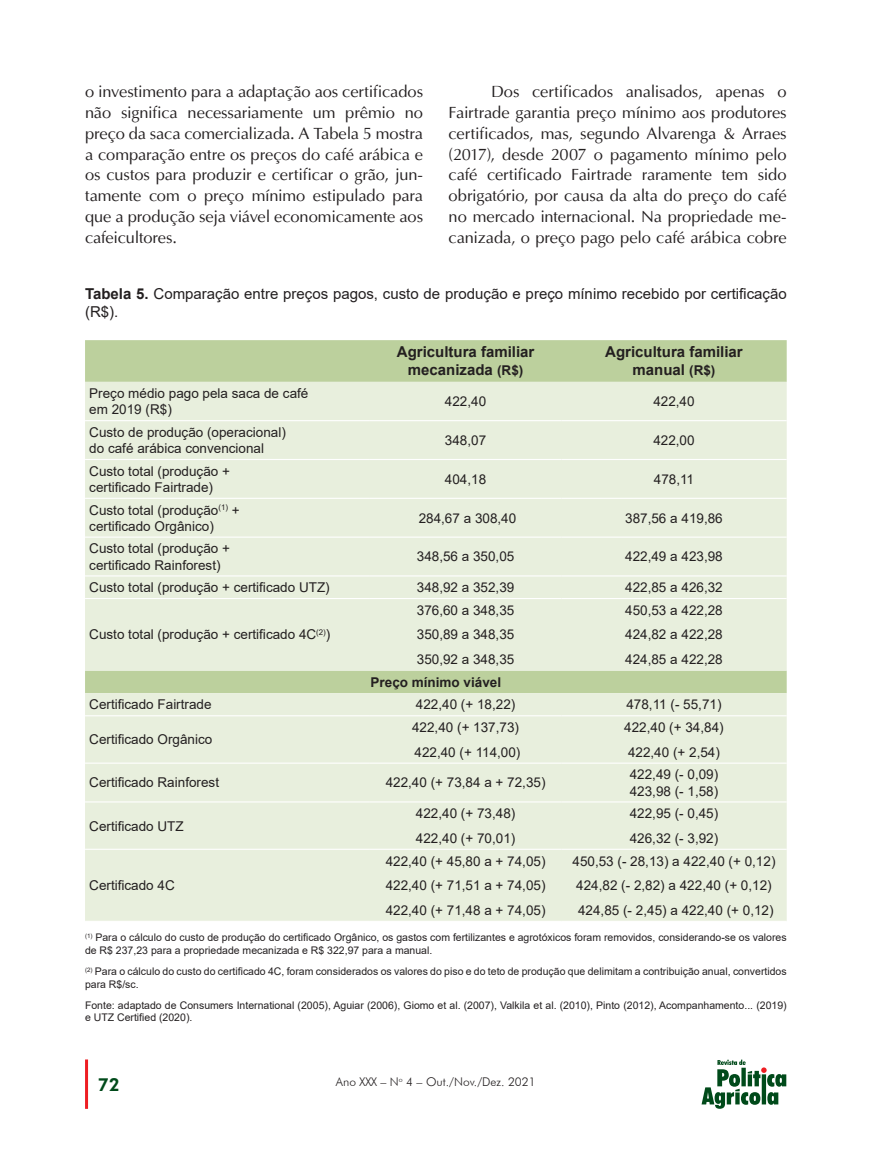
<style>
.page{position:relative;width:893px;height:1149px;background:#fff}
.page>*{position:absolute;margin:0;border:0;box-sizing:border-box;transform-origin:0 0}
.t1{font:800 18px "Futura BT";color:#004a1a}
.MIOLO{font:16.5px/20.7px "Ottawa Plain";letter-spacing:-.01em;color:#231f20;text-align:justify}
.tabela-titulo{font:15px/18px "Arial";color:#231f20}
.tabela-cabecalho{font:700 15px/18px "Arial";color:#231f20;text-align:center}
.tabela-corpo{font:13.5px/16.2px "Arial";color:#231f20}
.tabela-cabecalho-2{font:700 13.5px "Arial";color:#231f20}
.t2{font:300 12px "Futura BT";color:#231f20}
.tabela-legenda{font:10.5px/12.6px "Arial";color:#231f20}
.tabela-legenda-prime{font:10.5px/12.6px "Arial";color:#231f20}
.s1{font-weight:700}
.s2{font-size:13.5px}
</style>
<div class="page">
<hr style="left:85px;top:1059px;width:3px;height:49px;background:#ee1d23">
<svg style="left:702px;top:1059px;width:84px;height:49px"></svg>
<div style="left:85px;top:340px;width:702px;height:42px;background:#bcd09d"></div>
<div style="left:85px;top:382px;width:702px;height:538px;background:#e8efdd"></div>
<hr style="left:85px;top:420px;width:285px;height:1px;background:#fff">
<hr style="left:370px;top:420px;width:191px;height:1px;background:#fff">
<hr style="left:561px;top:420px;width:226px;height:1px;background:#fff">
<hr style="left:85px;top:459px;width:285px;height:1px;background:#fff">
<hr style="left:370px;top:459px;width:191px;height:1px;background:#fff">
<hr style="left:561px;top:459px;width:226px;height:1px;background:#fff">
<hr style="left:85px;top:497px;width:285px;height:1px;background:#fff">
<hr style="left:370px;top:497px;width:191px;height:1px;background:#fff">
<hr style="left:561px;top:497px;width:226px;height:1px;background:#fff">
<hr style="left:85px;top:536px;width:285px;height:1px;background:#fff">
<hr style="left:370px;top:536px;width:191px;height:1px;background:#fff">
<hr style="left:561px;top:536px;width:226px;height:1px;background:#fff">
<hr style="left:85px;top:575px;width:285px;height:1px;background:#fff">
<hr style="left:370px;top:575px;width:191px;height:1px;background:#fff">
<hr style="left:561px;top:575px;width:226px;height:1px;background:#fff">
<hr style="left:85px;top:597px;width:285px;height:2px;background:#fff">
<hr style="left:370px;top:597px;width:191px;height:2px;background:#fff">
<hr style="left:561px;top:597px;width:226px;height:2px;background:#fff">
<hr style="left:85px;top:715px;width:285px;height:1px;background:#fff">
<hr style="left:370px;top:715px;width:191px;height:1px;background:#fff">
<hr style="left:561px;top:715px;width:226px;height:1px;background:#fff">
<hr style="left:85px;top:762px;width:285px;height:1px;background:#fff">
<hr style="left:370px;top:762px;width:191px;height:1px;background:#fff">
<hr style="left:561px;top:762px;width:226px;height:1px;background:#fff">
<hr style="left:85px;top:801px;width:285px;height:1px;background:#fff">
<hr style="left:370px;top:801px;width:191px;height:1px;background:#fff">
<hr style="left:561px;top:801px;width:226px;height:1px;background:#fff">
<hr style="left:85px;top:848px;width:285px;height:1px;background:#fff">
<hr style="left:370px;top:848px;width:191px;height:1px;background:#fff">
<hr style="left:561px;top:848px;width:226px;height:1px;background:#fff">
<p class="MIOLO" style="left:85px;top:82px;width:340px">o investimento para a adaptação aos certificados não significa necessariamente um prêmio no preço da saca comercializada. A Tabela 5 mostra a comparação entre os preços do café arábica e os custos para produzir e certificar o grão, jun&shy;tamente com o preço mínimo estipulado para que a produção seja viável economicamente aos cafeicultores.</p>
<p class="MIOLO" style="left:449px;top:82px;width:340px;text-indent:43px">Dos certificados analisados, apenas o Fairtrade garantia preço mínimo aos produtores certificados, mas, segundo Alvarenga &amp; Arraes (2017), desde 2007 o pagamento mínimo pelo café certificado Fairtrade raramente tem sido obrigatório, por causa da alta do preço do café no mercado internacional. Na propriedade me&shy;canizada, o preço pago pelo café arábica cobre</p>
<p class="tabela-titulo" style="left:85px;top:284px;width:703px"><span class="s1">Tabela 5.</span> Comparação entre preços pagos, custo de produção e preço mínimo recebido por certificação (R$).</p>
<p class="tabela-cabecalho" style="left:397px;top:343px;width:139px">Agricultura familiar mecanizada <span class="s2">(R$)</span></p>
<p class="tabela-cabecalho" style="left:605px;top:343px;width:139px">Agricultura familiar manual <span class="s2">(R$)</span></p>
<p class="tabela-corpo" style="left:89px;top:385px;width:221px">Preço médio pago pela saca de café em 2019 (R$)</p>
<p class="tabela-corpo" style="left:445px;top:393px;width:43px">422,40</p>
<p class="tabela-corpo" style="left:653px;top:393px;width:43px">422,40</p>
<p class="tabela-corpo" style="left:89px;top:424px;width:198px">Custo de produção (operacional) do café arábica convencional</p>
<p class="tabela-corpo" style="left:445px;top:432px;width:43px">348,07</p>
<p class="tabela-corpo" style="left:653px;top:432px;width:43px">422,00</p>
<p class="tabela-corpo" style="left:89px;top:462px;width:142px">Custo total (produção + certificado Fairtrade)</p>
<p class="tabela-corpo" style="left:445px;top:470px;width:43px">404,18</p>
<p class="tabela-corpo" style="left:654px;top:470px;width:42px">478,11</p>
<p class="tabela-corpo" style="left:89px;top:501px;width:152px">Custo total (produção<sup>(1)</sup> + certificado Orgânico)</p>
<p class="tabela-corpo" style="left:419px;top:509px;width:99px">284,67 a 308,40</p>
<p class="tabela-corpo" style="left:625px;top:509px;width:99px">387,56 a 419,86</p>
<p class="tabela-corpo" style="left:89px;top:540px;width:142px">Custo total (produção + certificado Rainforest)</p>
<p class="tabela-corpo" style="left:417px;top:548px;width:99px">348,56 a 350,05</p>
<p class="tabela-corpo" style="left:625px;top:548px;width:99px">422,49 a 423,98</p>
<p class="tabela-corpo" style="left:89px;top:579px;width:242px">Custo total (produção + certificado UTZ)</p>
<p class="tabela-corpo" style="left:417px;top:579px;width:99px">348,92 a 352,39</p>
<p class="tabela-corpo" style="left:625px;top:579px;width:99px">422,85 a 426,32</p>
<p class="tabela-corpo" style="left:89px;top:626px;width:243px">Custo total (produção + certificado 4C<sup>(2)</sup>)</p>
<p class="tabela-corpo" style="left:417px;top:601px;width:99px">376,60 a 348,35</p>
<p class="tabela-corpo" style="left:417px;top:626px;width:99px">350,89 a 348,35</p>
<p class="tabela-corpo" style="left:417px;top:651px;width:99px">350,92 a 348,35</p>
<p class="tabela-corpo" style="left:625px;top:601px;width:99px">450,53 a 422,28</p>
<p class="tabela-corpo" style="left:625px;top:626px;width:99px">424,82 a 422,28</p>
<p class="tabela-corpo" style="left:625px;top:651px;width:99px">424,85 a 422,28</p>
<p class="tabela-cabecalho-2" style="left:371px;top:672px;width:132px">Preço mínimo viável</p>
<p class="tabela-corpo" style="left:89px;top:696px;width:124px">Certificado Fairtrade</p>
<p class="tabela-corpo" style="left:416px;top:696px;width:101px">422,40 (+ 18,22)</p>
<p class="tabela-corpo" style="left:626px;top:696px;width:97px">478,11 (- 55,71)</p>
<p class="tabela-corpo" style="left:89px;top:731px;width:125px">Certificado Orgânico</p>
<p class="tabela-corpo" style="left:412px;top:718px;width:108px">422,40 (+ 137,73)</p>
<p class="tabela-corpo" style="left:414px;top:743px;width:107px">422,40 (+ 114,00)</p>
<p class="tabela-corpo" style="left:624px;top:718px;width:101px">422,40 (+ 34,84)</p>
<p class="tabela-corpo" style="left:628px;top:743px;width:93px">422,40 (+ 2,54)</p>
<p class="tabela-corpo" style="left:89px;top:774px;width:131px">Certificado Rainforest</p>
<p class="tabela-corpo" style="left:386px;top:774px;width:161px">422,40 (+ 73,84 a + 72,35)</p>
<p class="tabela-corpo" style="left:630px;top:766px;width:90px">422,49 (- 0,09)<br>423,98 (- 1,58)</p>
<p class="tabela-corpo" style="left:89px;top:817px;width:96px">Certificado UTZ</p>
<p class="tabela-corpo" style="left:416px;top:805px;width:101px">422,40 (+ 73,48)</p>
<p class="tabela-corpo" style="left:416px;top:829px;width:101px">422,40 (+ 70,01)</p>
<p class="tabela-corpo" style="left:630px;top:805px;width:90px">422,95 (- 0,45)</p>
<p class="tabela-corpo" style="left:630px;top:829px;width:90px">426,32 (- 3,92)</p>
<p class="tabela-corpo" style="left:572px;top:852px;width:204px">450,53 (- 28,13) a 422,40 (+ 0,12)</p>
<p class="tabela-corpo" style="left:576px;top:877px;width:197px">424,82 (- 2,82) a 422,40 (+ 0,12)</p>
<p class="tabela-corpo" style="left:578px;top:901px;width:197px">424,85 (- 2,45) a 422,40 (+ 0,12)</p>
<p class="tabela-legenda-prime" style="left:85px;top:930px;width:703px"><sup>(1)</sup> Para o cálculo do custo de produção do certificado Orgânico, os gastos com fertilizantes e agrotóxicos foram removidos, considerando-se os valores de R$ 237,23 para a propriedade mecanizada e R$ 322,97 para a manual.</p>
<p class="tabela-legenda" style="left:85px;top:964px;width:703px"><sup>(2)</sup> Para o cálculo do custo do certificado 4C, foram considerados os valores do piso e do teto de produção que delimitam a contribuição anual, convertidos para R$/sc.</p>
<p class="tabela-legenda" style="left:85px;top:998px;width:703px">Fonte: adaptado de Consumers International (2005), Aguiar (2006), Giomo et al. (2007), Valkila et al. (2010), Pinto (2012), Acompanhamento... (2019) e UTZ Certified (2020).</p>
<p class="tabela-corpo" style="left:386px;top:852px;width:161px">422,40 (+ 45,80 a + 74,05)</p>
<p class="tabela-corpo" style="left:386px;top:877px;width:161px">422,40 (+ 71,51 a + 74,05)</p>
<p class="tabela-corpo" style="left:386px;top:901px;width:161px">422,40 (+ 71,48 a + 74,05)</p>
<p class="tabela-corpo" style="left:89px;top:877px;width:87px">Certificado 4C</p>
<h1 class="t1" style="left:98px;top:1073px;width:24px">72</h1>
<p class="t2" style="left:336px;top:1074px;width:201px">Ano XXX – N<sup>o</sup> 4 – Out./Nov./Dez. 2021</p>
</div>
